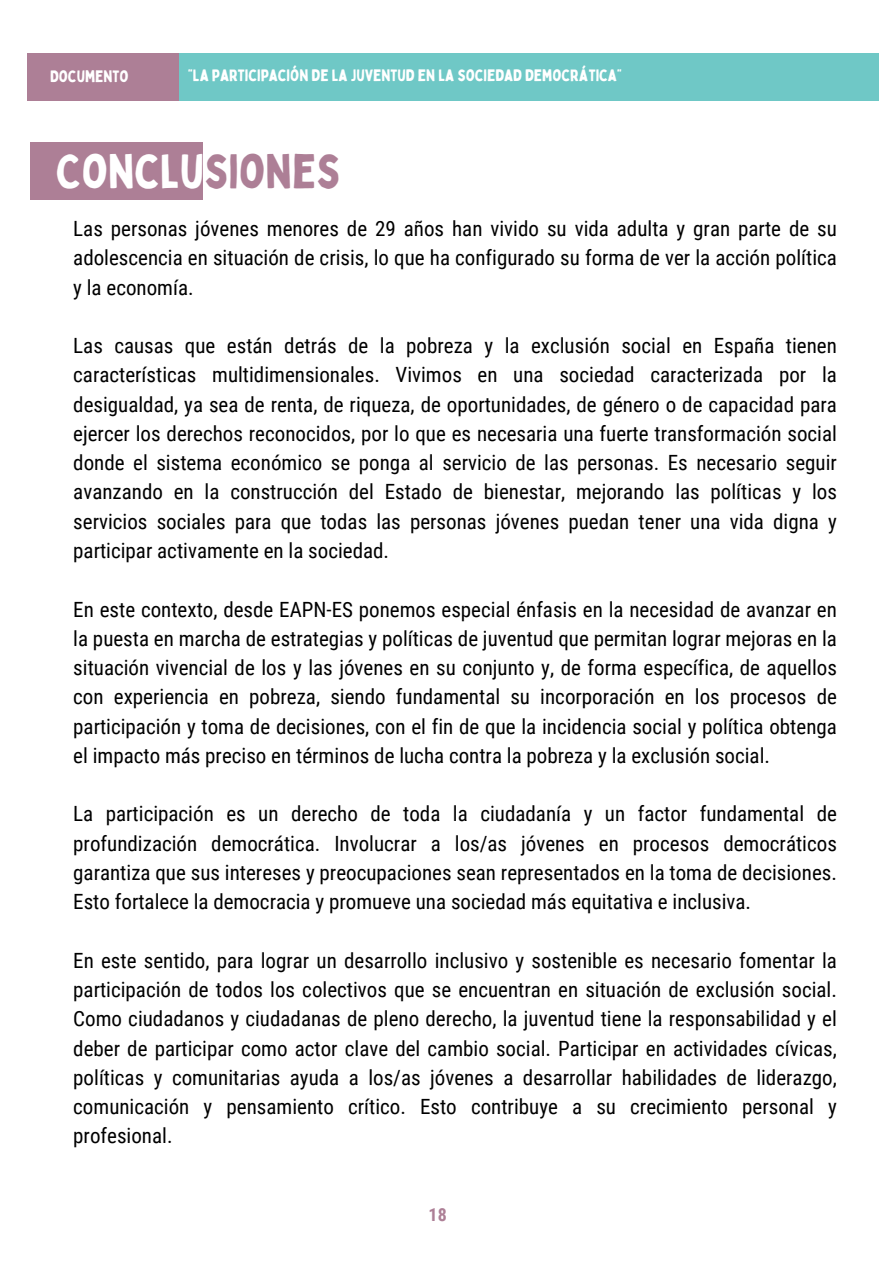
<style>
.page{position:relative;width:894px;height:1264px;background:#fff}
.page>*{position:absolute;margin:0;border:0;box-sizing:border-box;transform-origin:0 0}
.t1{font:47.25px "Bobby Jones";color:#fff}
.t2{font:21px/29.2px "Roboto Condensed";color:#000;text-align:justify}
.t3{font:700 18px "Roboto Condensed";color:#ad7f96}
.t4{font:16.2px "Bobby Jones";color:#fff}
.t5{font:700 16.2px "Roboto Condensed";color:#fff}
.s1{color:#ad7f96}
</style>
<div class="page">
<div style="left:31px;top:142px;width:172px;height:58px;background:#ad7f96"></div>
<div style="left:149px;top:53px;width:728px;height:48px;background:#6fc8c6"></div>
<div style="left:28px;top:53px;width:151px;height:48px;background:#ad7f96"></div>
<p class="t4" style="left:50px;top:66px;width:80px">DOCUMENTO</p>
<h2 class="t4" style="left:188px;top:66px;width:435px">“LA PARTICIPACIÓN DE LA JUVENTUD EN LA SOCIEDAD DEMOCRÁTICA”</h2>
<h2 class="t5" style="left:66px;top:67px;width:75px">Documento</h2>
<h2 class="t1" style="left:56px;top:141px;width:286px">CONCLU<span class="s1">SIONES</span></h2>
<h3 class="t2" style="left:73px;top:214px;width:765px">Las personas jóvenes menores de 29 años han vivido su vida adulta y gran parte de su adolescencia en situación de crisis, lo que ha configurado su forma de ver la acción política y la economía.</h3>
<p class="t2" style="left:73px;top:331px;width:765px">Las causas que están detrás de la pobreza y la exclusión social en España tienen características multidimensionales. Vivimos en una sociedad caracterizada por la desigualdad, ya sea de renta, de riqueza, de oportunidades, de género o de capacidad para ejercer los derechos reconocidos, por lo que es necesaria una fuerte transformación social donde el sistema económico se ponga al servicio de las personas. Es necesario seguir avanzando en la construcción del Estado de bienestar, mejorando las políticas y los servicios sociales para que todas las personas jóvenes puedan tener una vida digna y participar activamente en la sociedad.</p>
<p class="t2" style="left:73px;top:594px;width:765px">En este contexto, desde EAPN-ES ponemos especial énfasis en la necesidad de avanzar en la puesta en marcha de estrategias y políticas de juventud que permitan lograr mejoras en la situación vivencial de los y las jóvenes en su conjunto y, de forma específica, de aquellos con experiencia en pobreza, siendo fundamental su incorporación en los procesos de participación y toma de decisiones, con el fin de que la incidencia social y política obtenga el impacto más preciso en términos de lucha contra la pobreza y la exclusión social.</p>
<h1 class="t2" style="left:73px;top:799px;width:765px">La participación es un derecho de toda la ciudadanía y un factor fundamental de profundización democrática. Involucrar a los/as jóvenes en procesos democráticos garantiza que sus intereses y preocupaciones sean representados en la toma de decisiones.<br>Esto fortalece la democracia y promueve una sociedad más equitativa e inclusiva.</h1>
<h2 class="t2" style="left:73px;top:945px;width:765px">En este sentido, para lograr un desarrollo inclusivo y sostenible es necesario fomentar la participación de todos los colectivos que se encuentran en situación de exclusión social.<br>Como ciudadanos y ciudadanas de pleno derecho, la juventud tiene la responsabilidad y el deber de participar como actor clave del cambio social. Participar en actividades cívicas, políticas y comunitarias ayuda a los/as jóvenes a desarrollar habilidades de liderazgo, comunicación y pensamiento crítico. Esto contribuye a su crecimiento personal y profesional.</h2>
<h2 class="t3" style="left:428px;top:1203px;width:20px">18</h2>
</div>
